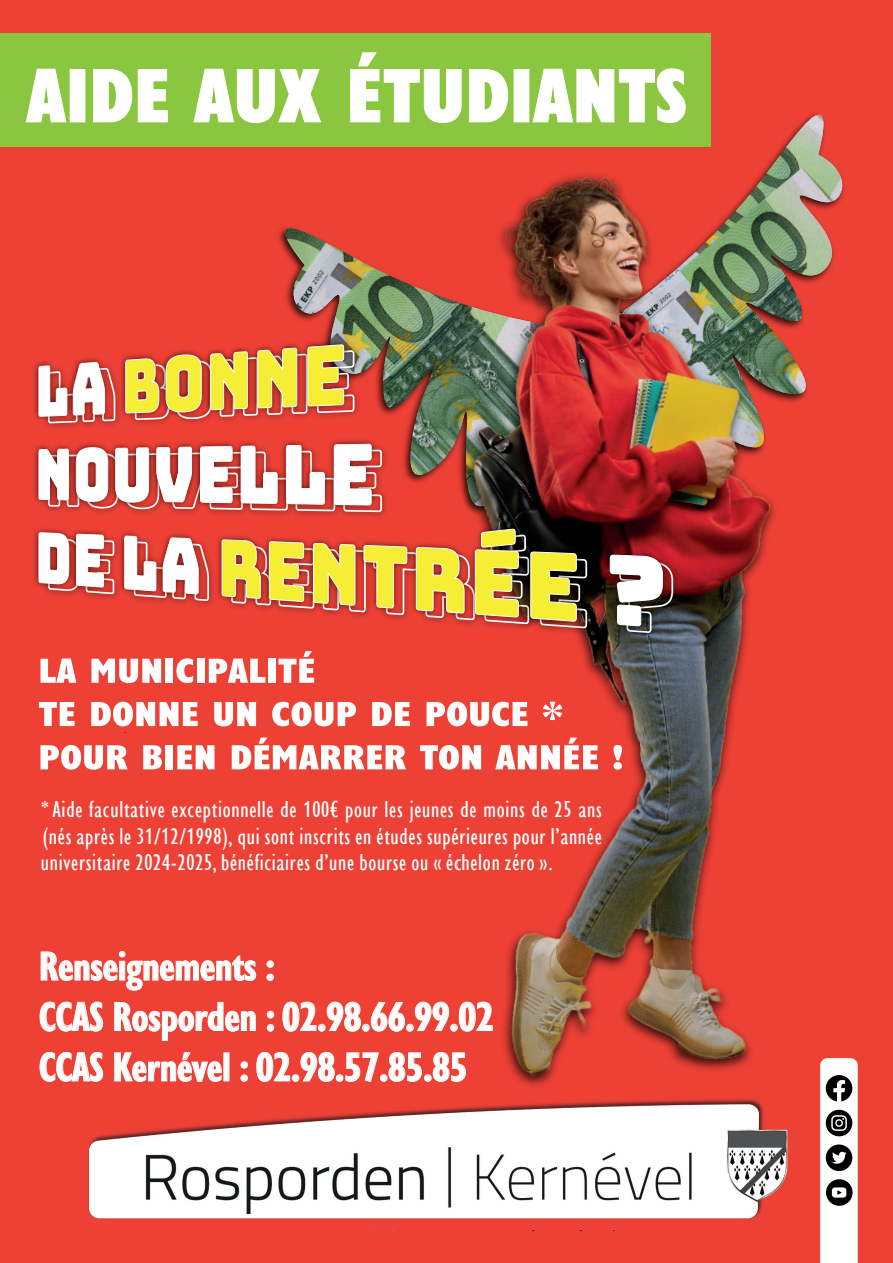
<style>
.page{position:relative;width:893px;height:1263px;background:#ee4136}
.page>*{position:absolute;margin:0;border:0;box-sizing:border-box;transform-origin:0 0}
.t1{font:800 condensed 78.45px "Gill Sans Nova";color:#fff}
.t2{font:700 condensed 42px/50.4px "Gill Sans Nova";letter-spacing:-.015em;color:#fff}
.t3{font:condensed 23.7px/26.5px "Gill Sans Nova";letter-spacing:.03em;color:#fff;text-align:justify}
</style>
<div class="page">
<svg style="left:820px;top:1196px;width:38px;height:67px;background:#eeecec"></svg>
<img style="left:88px;top:1123px;width:680px;height:107px">
<img style="left:223px;top:113px;width:635px;height:1083px">
<img style="left:223px;top:341px;width:459px;height:301px">
<img style="left:33px;top:336px;width:639px;height:299px">
<svg style="left:39px;top:362px;width:77px;height:62px;background:#e4a39e"></svg>
<svg style="left:126px;top:345px;width:229px;height:76px;background:#e09f47"></svg>
<svg style="left:39px;top:444px;width:344px;height:68px;background:#e4a7a3"></svg>
<svg style="left:39px;top:533px;width:76px;height:60px;background:#e5b1ad"></svg>
<svg style="left:125px;top:536px;width:85px;height:65px;background:#e6a39f"></svg>
<svg style="left:222px;top:529px;width:366px;height:99px"></svg>
<svg style="left:610px;top:555px;width:64px;height:78px;background:#a89a99"></svg>
<svg style="left:41px;top:658px;width:35px;height:25px"></svg>
<svg style="left:91px;top:659px;width:70px;height:24px"></svg>
<div style="left:166px;top:659px;width:7px;height:24px;background:#fff"></div>
<svg style="left:176px;top:658px;width:17px;height:25px"></svg>
<div style="left:197px;top:659px;width:7px;height:24px;background:#fff"></div>
<svg style="left:209px;top:658px;width:56px;height:25px"></svg>
<div style="left:268px;top:659px;width:8px;height:24px;background:#fff"></div>
<svg style="left:279px;top:651px;width:35px;height:32px"></svg>
<svg style="left:39px;top:702px;width:36px;height:24px"></svg>
<svg style="left:91px;top:702px;width:107px;height:24px"></svg>
<svg style="left:214px;top:702px;width:42px;height:24px"></svg>
<svg style="left:272px;top:702px;width:84px;height:24px"></svg>
<svg style="left:372px;top:702px;width:38px;height:24px"></svg>
<svg style="left:427px;top:702px;width:100px;height:24px"></svg>
<svg style="left:543px;top:702px;width:19px;height:18px"></svg>
<svg style="left:41px;top:745px;width:87px;height:25px"></svg>
<svg style="left:143px;top:745px;width:19px;height:24px"></svg>
<div style="left:165px;top:745px;width:8px;height:24px;background:#fff"></div>
<svg style="left:177px;top:745px;width:37px;height:24px"></svg>
<svg style="left:232px;top:737px;width:174px;height:32px"></svg>
<svg style="left:420px;top:745px;width:61px;height:25px"></svg>
<svg style="left:495px;top:737px;width:103px;height:32px"></svg>
<svg style="left:614px;top:745px;width:8px;height:25px"></svg>
<div style="left:0;top:34px;width:711px;height:113px;background:#8bc640"></div>
<svg style="left:26px;top:69px;width:40px;height:53px"></svg>
<svg style="left:93px;top:69px;width:39px;height:53px"></svg>
<svg style="left:138px;top:69px;width:29px;height:53px"></svg>
<svg style="left:194px;top:69px;width:127px;height:54px"></svg>
<svg style="left:351px;top:53px;width:110px;height:70px"></svg>
<svg style="left:469px;top:69px;width:39px;height:53px"></svg>
<svg style="left:533px;top:69px;width:152px;height:54px"></svg>
<svg style="left:41px;top:951px;width:215px;height:39px"></svg>
<svg style="left:267px;top:961px;width:6px;height:19px"></svg>
<svg style="left:40px;top:1002px;width:63px;height:29px"></svg>
<svg style="left:115px;top:1002px;width:140px;height:38px"></svg>
<svg style="left:267px;top:1011px;width:7px;height:20px"></svg>
<svg style="left:283px;top:1002px;width:209px;height:29px"></svg>
<svg style="left:40px;top:1052px;width:63px;height:29px"></svg>
<svg style="left:115px;top:1053px;width:106px;height:28px"></svg>
<svg style="left:241px;top:1061px;width:7px;height:20px"></svg>
<svg style="left:257px;top:1052px;width:209px;height:30px"></svg>
<h1 class="t1" style="left:26px;top:48px;width:662px">AIDE AUX ÉTUDIANTS</h1>
<p class="t3" style="left:41px;top:797px;width:562px">*Aide facultative exceptionnelle de 100€ pour les jeunes de moins de 25 ans (nés après le 31/12/1998), qui sont inscrits en études supérieures pour l’année universitaire 2024-2025, bénéficiaires d’une bourse ou « échelon zéro ».</p>
<h2 class="t2" style="left:39px;top:941px;width:456px">Renseignements :<br>CCAS Rosporden : 02.98.66.99.02<br>CCAS Kernével : 02.98.57.85.85</h2>
</div>
